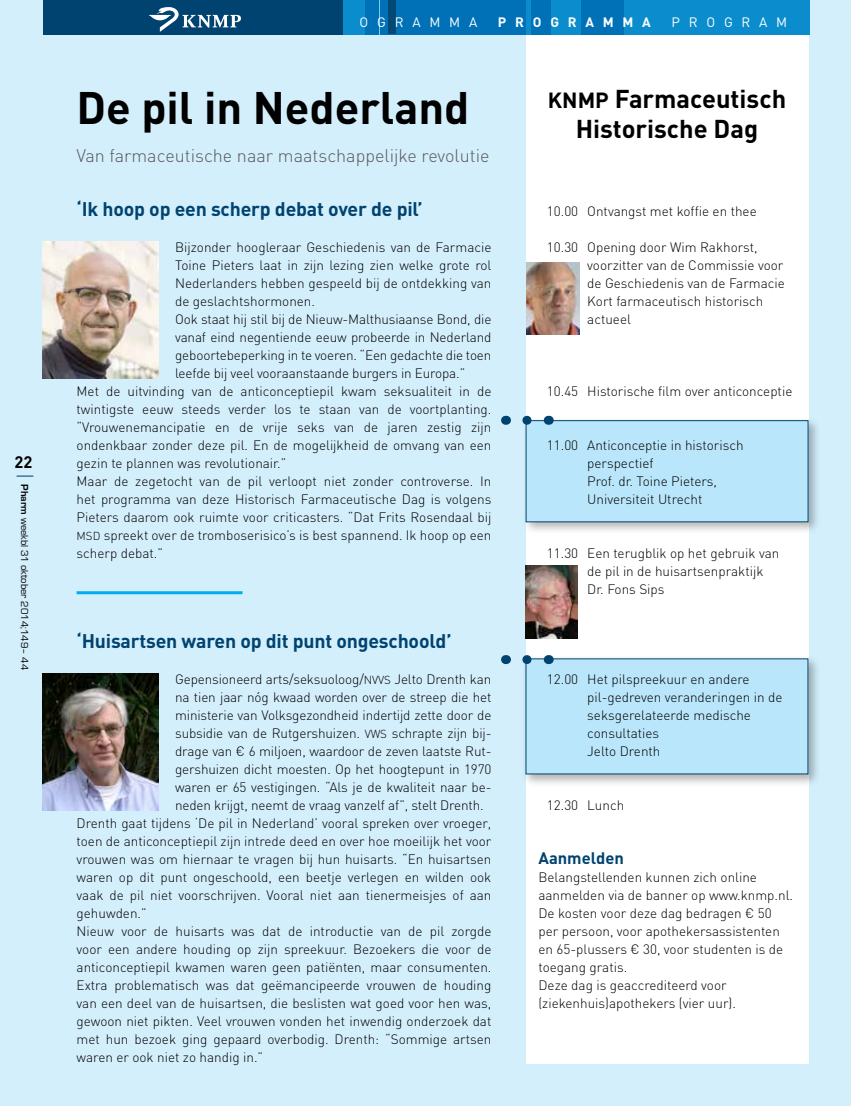
<style>
.page{position:relative;width:851px;height:1106px;background:#fff}
.page>*{position:absolute;margin:0;border:0;box-sizing:border-box;transform-origin:0 0}
.t1{font:700 45px "DIN";color:#000}
.t2{font:700 25.5px/30px "DIN";color:#000;text-align:center}
.t3{font:700 19.5px "DIN";letter-spacing:-.01em;color:#004370}
.t4{font:300 18px "DIN";color:#58595b}
.t5{font:700 16.5px "DIN";color:#004370}
.t6{font:700 16.5px "DIN";color:#000}
.t7{font:300 13.5px/18px "DIN";color:#000}
.t8{font:13.5px "DIN";color:#fff}
.t9{font:700 13.5px "DIN";color:#fff}
.t10{font:10.5px "Eurostile";color:#000}
.s1{font-family:"DIN";font-weight:300;font-size:19.5px;color:#004370}
.s2{font-weight:700}
.s3{font-family:"DIN Light SC850";font-weight:400;font-size:11.55px}
.s4{font-family:"DIN Bold SC850";font-weight:400;font-size:21.6px}
</style>
<div class="page">
<div style="left:0;top:0;width:850px;height:1106px;background:#d4effc"></div>
<div style="left:525px;top:35px;width:283px;height:1028px;background:#fff"></div>
<div style="left:43px;top:0;width:300px;height:34px;background:#004370"></div>
<svg style="left:149px;top:7px;width:92px;height:25px"></svg>
<div style="left:621px;top:0;width:188px;height:34px;background:#0b8dcd"></div>
<div style="left:365px;top:0;width:258px;height:34px;background:#0071b7"></div>
<div style="left:343px;top:0;width:22px;height:34px;background:#0b8dcd"></div>
<div style="left:388px;top:0;width:7px;height:34px;background:#034973"></div>
<div style="left:551px;top:0;width:30px;height:34px;background:#0b8dcd"></div>
<hr style="left:526px;top:0;width:4px;height:34px;background:#0b8dcd">
<hr style="left:379px;top:0;width:1px;height:34px;background:#73cfed">
<div style="left:521px;top:416px;width:300px;height:118px;background:#000;opacity:.3"></div>
<div style="left:525px;top:420px;width:283px;height:102px;background:#b9e6fa;border:1px solid #004370"></div>
<div style="left:521px;top:654px;width:299px;height:133px;background:#000;opacity:.3"></div>
<div style="left:525px;top:658px;width:283px;height:116px;background:#b9e6fa"></div>
<svg style="left:527px;top:655px;width:10px;height:9px"></svg>
<svg style="left:527px;top:416px;width:10px;height:9px"></svg>
<hr style="left:77px;top:591px;width:165px;height:3px;background:#00aeef">
<img style="left:43px;top:241px;width:115px;height:137px">
<img style="left:43px;top:673px;width:115px;height:137px">
<img style="left:526px;top:263px;width:53px;height:72px">
<img style="left:525px;top:566px;width:52px;height:72px">
<p class="t6" style="left:15px;top:451px;width:19px">22</p>
<p class="t10" style="left:30px;top:473px;width:198px;rotate:90deg"><span class="s1">|</span> <span class="s2">Pharm</span> weekbl 31 oktober 2014;149– 44</p>
<p class="t8" style="left:359px;top:14px;width:18px">OGRAMMA</p>
<p class="t9" style="left:498px;top:13px;width:18px">programma</p>
<p class="t8" style="left:671px;top:14px;width:18px">PROGRAM</p>
<h1 class="t1" style="left:77px;top:78px;width:394px">De pil in Nederland</h1>
<h3 class="t4" style="left:77px;top:143px;width:414px">Van farmaceutische naar maatschappelijke revolutie</h3>
<h3 class="t3" style="left:77px;top:196px;width:348px">‘I k hoop op een scherp debat over de pil’</h3>
<p class="t7" style="left:175px;top:238px;width:318px">Bijzonder hoogleraar Geschiedenis van de Farmacie</p>
<p class="t7" style="left:175px;top:256px;width:318px">Toine Pieters laat in zijn lezing zien welke grote rol</p>
<p class="t7" style="left:175px;top:274px;width:318px">Nederlanders hebben gespeeld bij de ontdekking van</p>
<p class="t7" style="left:175px;top:292px;width:141px">de geslachtshormonen.</p>
<p class="t7" style="left:175px;top:310px;width:318px">Ook staat hij stil bij de Nieuw-Malthusiaanse Bond, die</p>
<p class="t7" style="left:175px;top:328px;width:318px">vanaf eind negentiende eeuw probeerde in Nederland</p>
<p class="t7" style="left:175px;top:346px;width:318px">geboortebeperking in te voeren. “Een gedachte die toen</p>
<p class="t7" style="left:175px;top:364px;width:291px">leefde bij veel vooraanstaande burgers in Europa.”</p>
<p class="t7" style="left:77px;top:382px;width:416px">Met de uitvinding van de anticonceptiepil kwam seksualiteit in de</p>
<p class="t7" style="left:77px;top:400px;width:416px">twintigste eeuw steeds verder los te staan van de voortplanting.</p>
<p class="t7" style="left:77px;top:418px;width:416px">“Vrouwenemancipatie en de vrije seks van de jaren zestig zijn</p>
<p class="t7" style="left:77px;top:436px;width:416px">ondenkbaar zonder deze pil. En de mogelijkheid de omvang van een</p>
<p class="t7" style="left:77px;top:454px;width:211px">gezin te plannen was revolutionair.”</p>
<p class="t7" style="left:77px;top:472px;width:416px">Maar de zegetocht van de pil verloopt niet zonder controverse. In</p>
<p class="t7" style="left:77px;top:490px;width:416px">het programma van deze Historisch Farmaceutische Dag is volgens</p>
<p class="t7" style="left:77px;top:508px;width:416px">Pieters daarom ook ruimte voor criticasters. “Dat Frits Rosendaal bij</p>
<p class="t7" style="left:77px;top:526px;width:416px"><span class="s3">MSD</span> spreekt over de tromboserisico’s is best spannend. Ik hoop op een</p>
<p class="t7" style="left:77px;top:544px;width:88px">scherp debat.”</p>
<h3 class="t3" style="left:77px;top:628px;width:376px">‘Huisartsen waren op dit punt ongeschoold’</h3>
<p class="t7" style="left:175px;top:670px;width:318px">Gepensioneerd arts/seksuoloog/<span class="s3">NVVS</span> Jelto Drenth kan</p>
<p class="t7" style="left:175px;top:688px;width:318px">na tien jaar nóg kwaad worden over de streep die het</p>
<p class="t7" style="left:175px;top:706px;width:318px">ministerie van Volksgezondheid indertijd zette door de</p>
<p class="t7" style="left:175px;top:724px;width:318px">subsidie van de Rutgershuizen. <span class="s3">VWS</span> schrapte zijn bij-</p>
<p class="t7" style="left:175px;top:742px;width:318px">drage van € 6 miljoen, waardoor de zeven laatste Rut-</p>
<p class="t7" style="left:175px;top:760px;width:318px">gershuizen dicht moesten. Op het hoogtepunt in 1970</p>
<p class="t7" style="left:175px;top:778px;width:318px">waren er 65 vestigingen. “Als je de kwaliteit naar be-</p>
<p class="t7" style="left:175px;top:796px;width:310px">neden krijgt, neemt de vraag vanzelf af”, stelt Drenth.</p>
<p class="t7" style="left:77px;top:814px;width:416px">Drenth gaat tijdens ‘De pil in Nederland’ vooral spreken over vroeger,</p>
<p class="t7" style="left:77px;top:832px;width:416px">toen de anticonceptiepil zijn intrede deed en over hoe moeilijk het voor</p>
<p class="t7" style="left:77px;top:850px;width:416px">vrouwen was om hiernaar te vragen bij hun huisarts. “En huisartsen</p>
<p class="t7" style="left:77px;top:868px;width:416px">waren op dit punt ongeschoold, een beetje verlegen en wilden ook</p>
<p class="t7" style="left:77px;top:886px;width:416px">vaak de pil niet voorschrijven. Vooral niet aan tienermeisjes of aan</p>
<p class="t7" style="left:77px;top:904px;width:72px">gehuwden.”</p>
<p class="t7" style="left:77px;top:922px;width:416px">Nieuw voor de huisarts was dat de introductie van de pil zorgde</p>
<p class="t7" style="left:77px;top:940px;width:416px">voor een andere houding op zijn spreekuur. Bezoekers die voor de</p>
<p class="t7" style="left:77px;top:958px;width:416px">anticonceptiepil kwamen waren geen patiënten, maar consumenten.</p>
<p class="t7" style="left:77px;top:976px;width:416px">Extra problematisch was dat geëmancipeerde vrouwen de houding</p>
<p class="t7" style="left:77px;top:994px;width:416px">van een deel van de huisartsen, die beslisten wat goed voor hen was,</p>
<p class="t7" style="left:77px;top:1012px;width:416px">gewoon niet pikten. Veel vrouwen vonden het inwendig onderzoek dat</p>
<p class="t7" style="left:77px;top:1030px;width:416px">met hun bezoek ging gepaard overbodig. Drenth: “Sommige artsen</p>
<p class="t7" style="left:77px;top:1048px;width:188px">waren er ook niet zo handig in.”</p>
<h2 class="t2" style="left:547px;top:83px;width:240px"><span class="s4">knmp</span> Farmaceutisch<br>Historische Dag</h2>
<p class="t7" style="left:547px;top:202px;width:211px">10.00 Ontvangst met koffie en thee</p>
<p class="t7" style="left:587px;top:238px;width:199px;text-indent:-40px">10.30 Opening door Wim Rakhorst, voorzitter van de Commissie voor de Geschiedenis van de Farmacie<br>Kort farmaceutisch historisch actueel</p>
<p class="t7" style="left:547px;top:382px;width:247px">10.45 Historische film over anticonceptie</p>
<p class="t7" style="left:587px;top:436px;width:158px;text-indent:-40px">11.00 Anticonceptie in historisch perspectief<br>Prof. dr. Toine Pieters,<br>Universiteit Utrecht</p>
<p class="t7" style="left:587px;top:544px;width:193px;text-indent:-40px">11.30 Een terugblik op het gebruik van de pil in de huisartsenpraktijk<br>Dr. Fons Sips</p>
<p class="t7" style="left:587px;top:670px;width:197px;text-indent:-40px">12.00 Het pilspreekuur en andere pil-gedreven veranderingen in de seksgerelateerde medische consultaties<br>Jelto Drenth</p>
<p class="t7" style="left:547px;top:796px;width:79px">12.30 Lunch</p>
<p class="t5" style="left:538px;top:847px;width:87px">Aanmelden</p>
<p class="t7" style="left:538px;top:868px;width:256px">Belangstellenden kunnen zich online aanmelden via de banner op www.knmp.nl.<br>De kosten voor deze dag bedragen € 50 per persoon, voor apothekersassistenten en 65-plussers € 30, voor studenten is de toegang gratis.<br>Deze dag is geaccrediteerd voor (ziekenhuis)apothekers (vier uur).</p>
</div>
